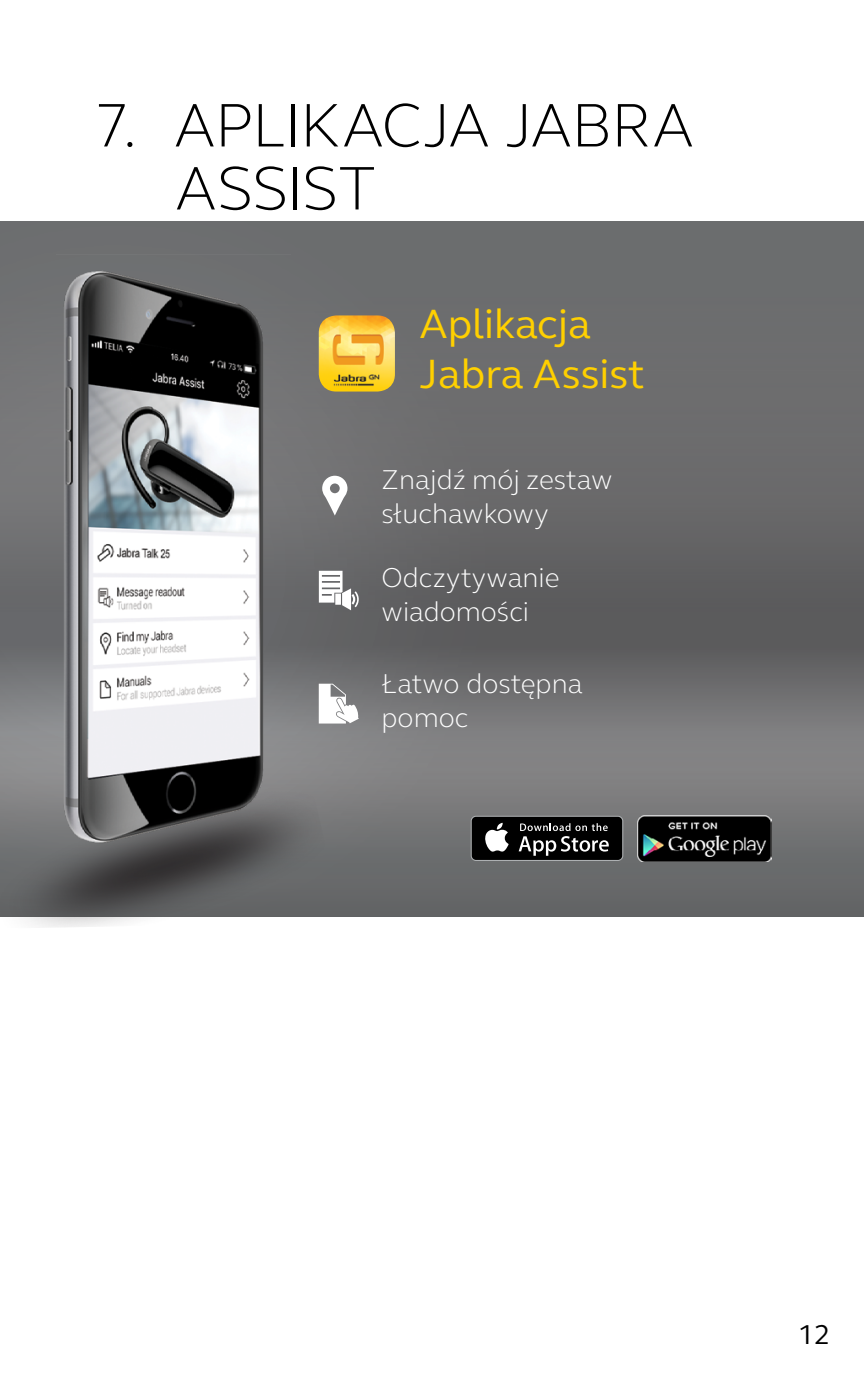
<style>
.page{position:relative;width:864px;height:1389px;background:#fff}
.page>*{position:absolute;margin:0;border:0;box-sizing:border-box;transform-origin:0 0}
.t1{font:300 63px/63px "GN Elliot";letter-spacing:-.015em;color:#000}
.t2{font:42px/50.4px "GN Elliot";color:#ffd000}
.t3{font:300 28px/33.6px "GN Elliot";color:#fff}
.t4{font:28px "GN Elliot";color:#000}
</style>
<div class="page">
<img style="left:0;top:222px;width:863px;height:694px">
<svg style="left:470px;top:816px;width:153px;height:45px"></svg>
<div style="left:471px;top:817px;width:151px;height:43px;background:#000;border-radius:4px"></div>
<svg style="left:485px;top:823px;width:23px;height:29px"></svg>
<svg style="left:518px;top:823px;width:90px;height:33px"></svg>
<img style="left:636px;top:815px;width:134px;height:47px">
<img style="left:57px;top:255px;width:233px;height:489px">
<img style="left:0;top:744px;width:342px;height:183px">
<img style="left:318px;top:315px;width:77px;height:77px">
<svg style="left:322px;top:476px;width:25px;height:40px"></svg>
<svg style="left:319px;top:571px;width:39px;height:39px"></svg>
<svg style="left:318px;top:684px;width:40px;height:40px"></svg>
<h1 class="t1" style="left:175px;top:92px;width:520px;text-indent:-81px">7. APLIKACJA JABRA<br>ASSIST</h1>
<h2 class="t2" style="left:419px;top:297px;width:226px">Aplikacja<br>Jabra Assist</h2>
<p class="t3" style="left:381px;top:462px;width:232px">Znajdź mój zestaw słuchawkowy</p>
<p class="t3" style="left:381px;top:560px;width:179px">Odczytywanie wiadomości</p>
<p class="t3" style="left:381px;top:666px;width:202px">Łatwo dostępna pomoc</p>
<p class="t4" style="left:797px;top:1316px;width:34px">12</p>
</div>
